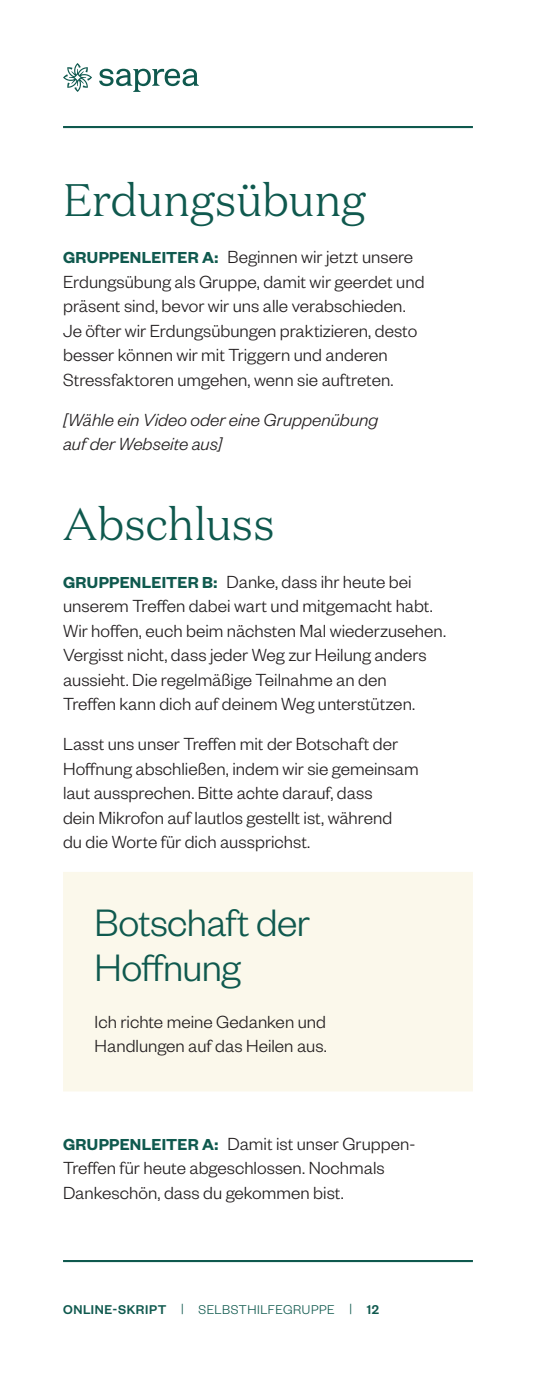
<style>
.page{position:relative;width:536px;height:1386px;background:#fff}
.page>*{position:absolute;margin:0;border:0;box-sizing:border-box;transform-origin:0 0}
.t1{font:300 45.5px "Domaine Text";letter-spacing:-.015em;color:#0f594e}
.t2{font:300 42px/45.5px "Founders Grotesk";letter-spacing:-.015em;color:#0f594e}
.Body{font:300 19.25px/24.5px "Founders Grotesk";color:#231f20}
.Body-2{font:italic 300 19.25px/24.5px "Founders Grotesk";color:#231f20}
.Body_col{font:300 19.25px/24.5px "Founders Grotesk";color:#231f20}
.t3{font:300 14px "Founders Grotesk";letter-spacing:.03em;color:#0f594e}
.s1{font-weight:600;font-size:17.5px;color:#0f594e}
.s2{font-weight:500}
</style>
<div class="page">
<hr style="left:63px;top:1260px;width:409px;height:2px;background:#0f594e">
<hr style="left:63px;top:126px;width:409px;height:2px;background:#0f594e">
<svg style="left:99px;top:69px;width:100px;height:23px"></svg>
<svg style="left:63px;top:63px;width:29px;height:29px"></svg>
<div style="left:63px;top:872px;width:409px;height:219px;background:#fbf8eb"></div>
<h2 class="t1" style="left:63px;top:172px;width:305px">Erdungsübung</h2>
<p class="Body" style="left:63px;top:244px;width:363px"><span class="s1">GRUPPENLEITER A:</span> Beginnen wir jetzt unsere Erdungsübung als Gruppe, damit wir geerdet und präsent sind, bevor wir uns alle verabschieden.<br>Je öfter wir Erdungsübungen praktizieren, desto besser können wir mit Triggern und anderen Stressfaktoren umgehen, wenn sie auftreten.</p>
<p class="Body-2" style="left:63px;top:407px;width:316px">[Wähle ein Video oder eine Gruppenübung auf der Webseite aus]</p>
<h2 class="t1" style="left:63px;top:496px;width:213px">Abschluss</h2>
<p class="Body" style="left:63px;top:568px;width:384px"><span class="s1">GRUPPENLEITER B:</span> Danke, dass ihr heute bei unserem Treffen dabei wart und mitgemacht habt.<br>Wir hoffen, euch beim nächsten Mal wiederzusehen.<br>Vergisst nicht, dass jeder Weg zur Heilung anders aussieht. Die regelmäßige Teilnahme an den<br>Treffen kann dich auf deinem Weg unterstützen.</p>
<p class="Body" style="left:63px;top:731px;width:357px">Lasst uns unser Treffen mit der Botschaft der Hoffnung abschließen, indem wir sie gemeinsam laut aussprechen. Bitte achte darauf, dass<br>dein Mikrofon auf lautlos gestellt ist, während<br>du die Worte für dich aussprichst.</p>
<h3 class="t2" style="left:94px;top:898px;width:217px">Botschaft der<br>Hoffnung</h3>
<p class="Body_col" style="left:94px;top:1008px;width:234px">Ich richte meine Gedanken und<br>Handlungen auf das Heilen aus.</p>
<p class="Body" style="left:63px;top:1130px;width:354px"><span class="s1">GRUPPENLEITER A:</span> Damit ist unser Gruppen-<br>Treffen für heute abgeschlossen. Nochmals<br>Dankeschön, dass du gekommen bist.</p>
<p class="t3" style="left:63px;top:1301px;width:317px"><span class="s2">ONLINE-SKRIPT</span> | SELBSTHILFEGRUPPE | <span class="s2">12</span></p>
</div>
